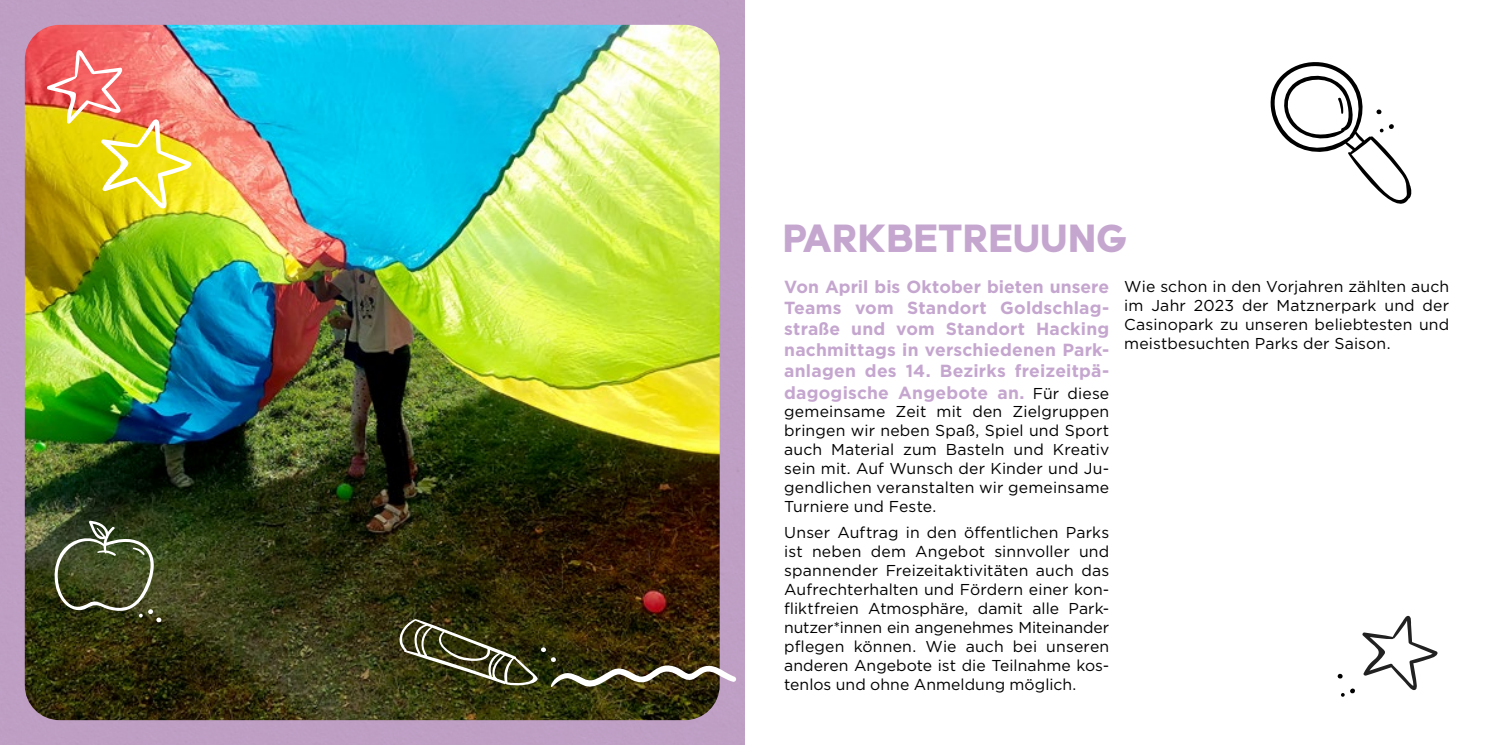
<style>
.page{position:relative;width:1489px;height:745px;background:#fff}
.page>*{position:absolute;margin:0;border:0;box-sizing:border-box;transform-origin:0 0}
.t1{font:700 35px "Mangrove Sans";color:#c5a6cf}
.t2{font:700 17.5px/21px "Gotham";letter-spacing:.01em;color:#c5a6cf;text-align:justify}
.t3{font:15.75px/18.9px "Gotham";letter-spacing:.005em;color:#000;text-align:justify}
.s1{font-weight:400;font-size:15.75px;color:#000}
</style>
<div class="page">
<div style="left:0;top:0;width:744px;height:744px;background:#be9fc4"></div>
<img style="left:25px;top:25px;width:694px;height:694px">
<svg style="left:47px;top:49px;width:145px;height:160px;background:#eaac49"></svg>
<svg style="left:51px;top:520px;width:110px;height:103px;background:#4d5634"></svg>
<svg style="left:393px;top:618px;width:343px;height:68px;background:#4d472c"></svg>
<svg style="left:1362px;top:615px;width:75px;height:75px"></svg>
<svg style="left:1270px;top:62px;width:142px;height:142px"></svg>
<svg style="left:1341px;top:688px;width:14px;height:9px"></svg>
<svg style="left:1337px;top:673px;width:5px;height:6px"></svg>
<h1 class="t1" style="left:782px;top:213px;width:346px">PARKBETREUUNG</h1>
<p class="t2" style="left:784px;top:276px;width:326px">Von April bis Oktober bieten unsere Teams vom Standort Goldschlag&shy;straße und vom Standort Hacking nachmittags in verschiedenen Park&shy;anlagen des 14. Bezirks freizeitpä&shy;dagogische Angebote an. <span class="s1">Für diese</span></p>
<p class="t3" style="left:784px;top:402px;width:326px">gemeinsame Zeit mit den Zielgruppen bringen wir neben Spaß, Spiel und Sport auch Material zum Basteln und Kreativ sein mit. Auf Wunsch der Kinder und Ju&shy;gendlichen veranstalten wir gemeinsame Turniere und Feste.</p>
<p class="t3" style="left:784px;top:522px;width:326px">Unser Auftrag in den öffentlichen Parks ist neben dem Angebot sinnvoller und spannender Freizeitaktivitäten auch das Aufrechterhalten und Fördern einer kon&shy;fliktfreien Atmosphäre, damit alle Park&shy;nutzer*innen ein angenehmes Miteinander pflegen können. Wie auch bei unseren anderen Angebote ist die Teilnahme kos&shy;tenlos und ohne Anmeldung möglich.</p>
<p class="t3" style="left:1124px;top:276px;width:326px">Wie schon in den Vorjahren zählten auch im Jahr 2023 der Matznerpark und der Casinopark zu unseren beliebtesten und meistbesuchten Parks der Saison.</p>
</div>
